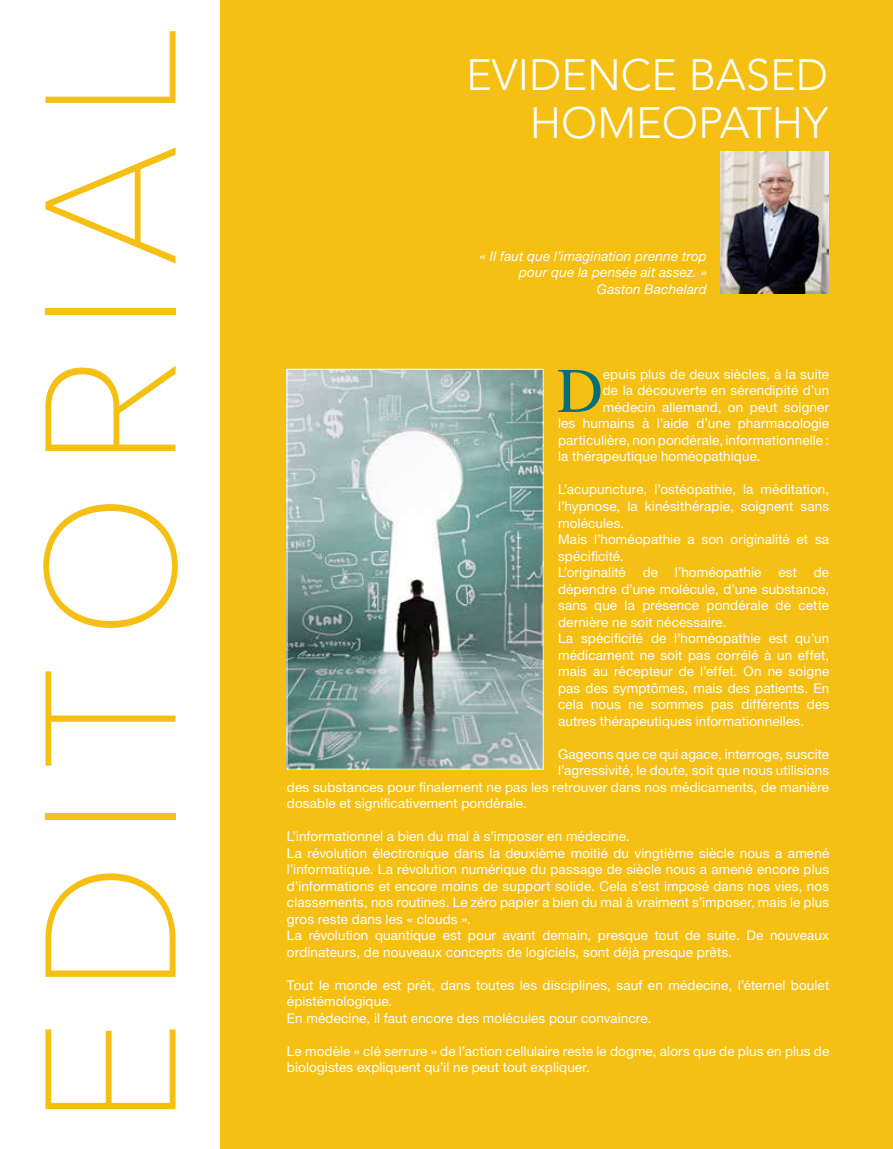
<style>
.page{position:relative;width:893px;height:1149px;background:#fff}
.page>*{position:absolute;margin:0;border:0;box-sizing:border-box;transform-origin:0 0}
.t1{font:100 195px "Proxima Nova T";letter-spacing:.12em;color:#f6bf14}
.t2{font:63.45px "Times";color:#00707e}
.t3{font:300 43.5px/48px "Avenir";color:#fff;text-align:right}
.t4{font:13.5px/16.5px "Helvetica Neue LT Std";letter-spacing:.01em;color:#fff}
.t5{font:italic 13.5px/16.5px "Helvetica Neue LT Std";letter-spacing:.015em;color:#fff;text-align:right}
</style>
<div class="page">
<div style="left:220px;top:0;width:673px;height:1148px;background:#f6bf14"></div>
<img style="left:721px;top:152px;width:107px;height:141px">
<img style="left:289px;top:371px;width:253px;height:396px">
<div style="left:287px;top:369px;width:257px;height:400px;border:1px solid #fff"></div>
<h1 class="t1" style="left:-35px;top:1125px;width:1104px;rotate:-90deg">editorial</h1>
<h3 class="t3" style="left:466px;top:51px;width:363px">EVIDENCE BASED<br>HOMEOPATHY</h3>
<p class="t5" style="left:480px;top:247px;width:229px">« Il faut que l’imagination prenne trop pour que la pensée ait assez. »<br>Gaston Bachelard</p>
<h2 class="t2" style="left:557px;top:331px;width:47px">D</h2>
<p class="t4" style="left:603px;top:365px;width:228px">epuis plus de deux siècles, à la suite</p>
<p class="t4" style="left:603px;top:382px;width:228px">de la découverte en sérendipité d’un</p>
<p class="t4" style="left:603px;top:398px;width:228px">médecin allemand, on peut soigner</p>
<p class="t4" style="left:558px;top:415px;width:273px">les humains à l’aide d’une pharmacologie</p>
<p class="t4" style="left:558px;top:431px;width:273px">particulière, non pondérale, informationnelle :</p>
<p class="t4" style="left:558px;top:448px;width:204px">la thérapeutique homéopathique.</p>
<p class="t4" style="left:558px;top:481px;width:273px">L’acupuncture, l’ostéopathie, la méditation, l’hypnose, la kinésithérapie, soignent sans molécules.<br>Mais l’homéopathie a son originalité et sa spécificité.<br>L’originalité de l’homéopathie est de dépendre d’une molécule, d’une substance, sans que la présence pondérale de cette dernière ne soit nécessaire.<br>La spécificité de l’homéopathie est qu’un médicament ne soit pas corrélé à un effet, mais au récepteur de l’effet. On ne soigne pas des symptômes, mais des patients. En cela nous ne sommes pas différents des autres thérapeutiques informationnelles.</p>
<p class="t4" style="left:558px;top:745px;width:273px">Gageons que ce qui agace, interroge, suscite</p>
<p class="t4" style="left:558px;top:761px;width:273px">l’agressivité, le doute, soit que nous utilisions</p>
<p class="t4" style="left:287px;top:778px;width:544px">des substances pour finalement ne pas les retrouver dans nos médicaments, de manière</p>
<p class="t4" style="left:287px;top:794px;width:241px">dosable et significativement pondérale.</p>
<p class="t4" style="left:287px;top:827px;width:544px">L’informationnel a bien du mal à s’imposer en médecine.<br>La révolution électronique dans la deuxième moitié du vingtième siècle nous a amené l’informatique. La révolution numérique du passage de siècle nous a amené encore plus d’informations et encore moins de support solide. Cela s’est imposé dans nos vies, nos classements, nos routines. Le zéro papier a bien du mal à vraiment s’imposer, mais le plus gros reste dans les « clouds ».<br>La révolution quantique est pour avant demain, presque tout de suite. De nouveaux ordinateurs, de nouveaux concepts de logiciels, sont déjà presque prêts.</p>
<p class="t4" style="left:287px;top:976px;width:544px">Tout le monde est prêt, dans toutes les disciplines, sauf en médecine, l’éternel boulet épistémologique.<br>En médecine, il faut encore des molécules pour convaincre.</p>
<p class="t4" style="left:287px;top:1042px;width:544px">Le modèle « clé serrure » de l’action cellulaire reste le dogme, alors que de plus en plus de</p>
<p class="t4" style="left:287px;top:1058px;width:304px">biologistes expliquent qu’il ne peut tout expliquer.</p>
</div>
